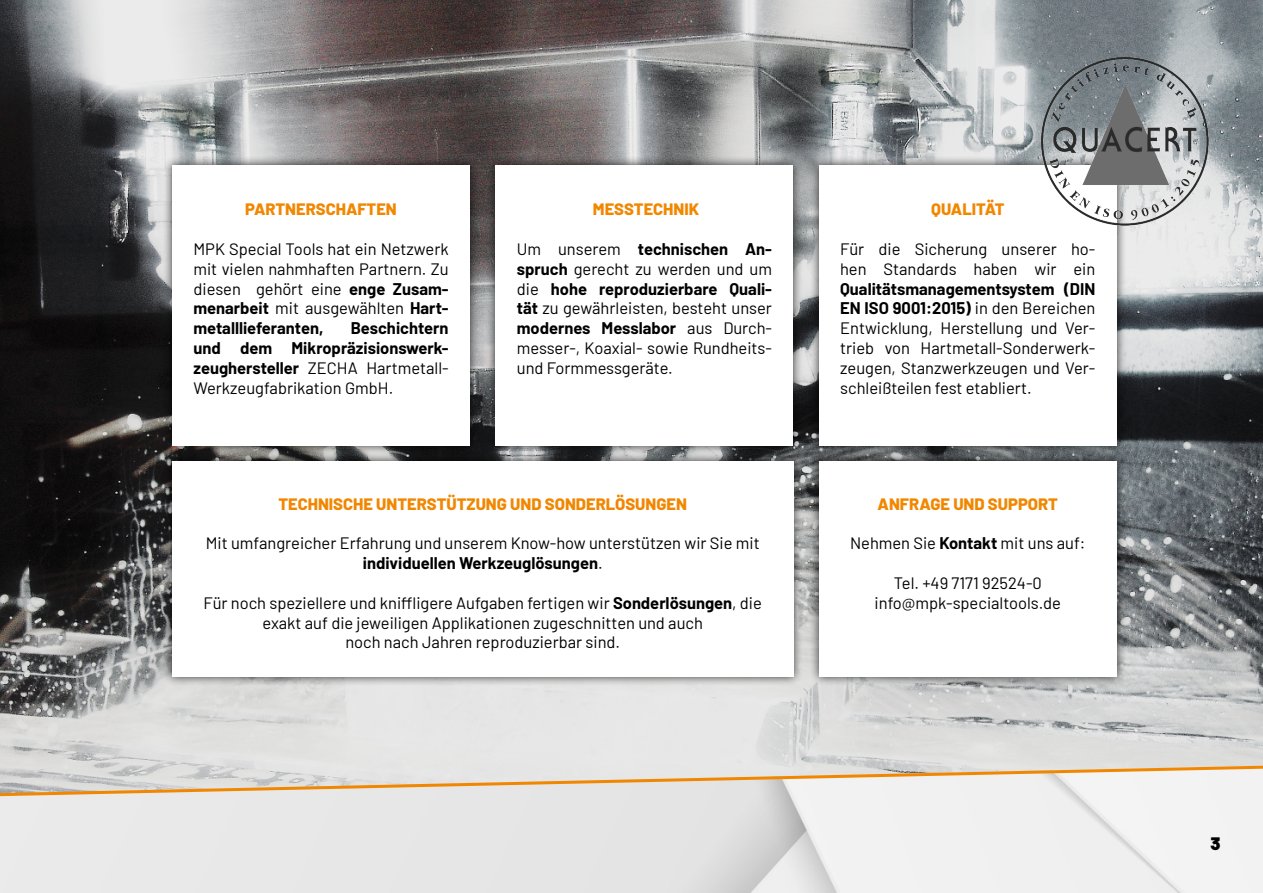
<style>
.page{position:relative;width:1263px;height:893px;background:#fff}
.page>*{position:absolute;margin:0;border:0;box-sizing:border-box;transform-origin:0 0}
.t1{font:900 18px "Barlow";color:#000}
.t2{font:16.5px/19.8px "Barlow";color:#000;text-align:center}
.t3{font:700 16.5px/19.8px "Barlow";color:#000;text-align:justify}
.t4{font:800 16.5px "Barlow";color:#f18700}
.s1{font-weight:700}
.s2{font-weight:400}
</style>
<div class="page">
<img style="left:0;top:0;width:1263px;height:764px">
<svg style="left:0;top:764px;width:1263px;height:61px"></svg>
<div style="left:163px;top:452px;width:640px;height:234px;background:#000;opacity:.75"></div>
<div style="left:172px;top:462px;width:621px;height:215px;background:#fff"></div>
<div style="left:809px;top:452px;width:317px;height:234px;background:#000;opacity:.75"></div>
<div style="left:819px;top:462px;width:297px;height:215px;background:#fff"></div>
<div style="left:486px;top:155px;width:317px;height:300px;background:#000;opacity:.75"></div>
<div style="left:496px;top:165px;width:297px;height:280px;background:#fff"></div>
<div style="left:809px;top:155px;width:317px;height:300px;background:#000;opacity:.75"></div>
<div style="left:819px;top:165px;width:297px;height:280px;background:#fff"></div>
<div style="left:163px;top:155px;width:317px;height:300px;background:#000;opacity:.75"></div>
<div style="left:172px;top:165px;width:298px;height:280px;background:#fff"></div>
<img style="left:1041px;top:57px;width:168px;height:168px">
<p class="t4" style="left:245px;top:197px;width:153px">PARTNERSCHAFTEN</p>
<p class="t2" style="left:193px;top:238px;width:257px;text-align:justify">MPK Special Tools hat ein Netzwerk mit vielen nahmhaften Partnern. Zu diesen gehört eine <span class="s1">enge Zusam&shy;menarbeit</span> mit ausgewählten <span class="s1">Hart&shy;metalllieferanten,</span></p>
<p class="t3" style="left:193px;top:317px;width:257px;text-indent:157px">Beschichtern und dem Mikropräzisionswerk&shy;zeughersteller <span class="s2">ZECHA Hartmetall-Werkzeugfabrikation GmbH.</span></p>
<p class="t4" style="left:593px;top:197px;width:108px">MESSTECHNIK</p>
<p class="t2" style="left:517px;top:238px;width:257px;text-align:justify">Um unserem <span class="s1">technischen An&shy;spruch</span> gerecht zu werden und um die <span class="s1">hohe reproduzierbare Quali&shy;tät</span> zu gewährleisten, besteht unser <span class="s1">modernes Messlabor</span> aus Durch&shy;messer-, Koaxial- sowie Rundheits&shy;und Formmessgeräte.</p>
<p class="t4" style="left:278px;top:491px;width:410px">TECHNISCHE UNTERSTÜTZUNG UND SONDERLÖSUNGEN</p>
<p class="t2" style="left:206px;top:532px;width:555px">Mit umfangreicher Erfahrung und unserem Know-how unterstützen wir Sie mit <span class="s1">individuellen Werkzeuglösungen</span>.</p>
<p class="t2" style="left:204px;top:592px;width:560px">Für noch speziellere und kniffligere Aufgaben fertigen wir <span class="s1">Sonderlösungen</span>, die exakt auf die jeweiligen Applikationen zugeschnitten und auch<br>noch nach Jahren reproduzierbar sind.</p>
<p class="t4" style="left:931px;top:197px;width:75px">QUALITÄT</p>
<p class="t2" style="left:840px;top:238px;width:257px;text-align:left">Für die Sicherung unserer ho&shy;hen Standards haben wir ein</p>
<p class="t2" style="left:840px;top:277px;width:257px;text-align:justify"><span class="s1">Qualitätsmanagementsystem (DIN EN ISO 9001:2015)</span> in den Bereichen Entwicklung, Herstellung und Ver&shy;trieb von Hartmetall-Sonderwerk&shy;zeugen, Stanzwerkzeugen und Ver&shy;schleißteilen fest etabliert.</p>
<p class="t4" style="left:877px;top:491px;width:182px">ANFRAGE UND SUPPORT</p>
<p class="t2" style="left:850px;top:532px;width:237px">Nehmen Sie <span class="s1">Kontakt</span> mit uns auf:</p>
<p class="t2" style="left:875px;top:572px;width:188px">Tel. +49 7171 92524-0 info@mpk-specialtools.de</p>
<p class="t1" style="left:1210px;top:830px;width:12px">3</p>
</div>
